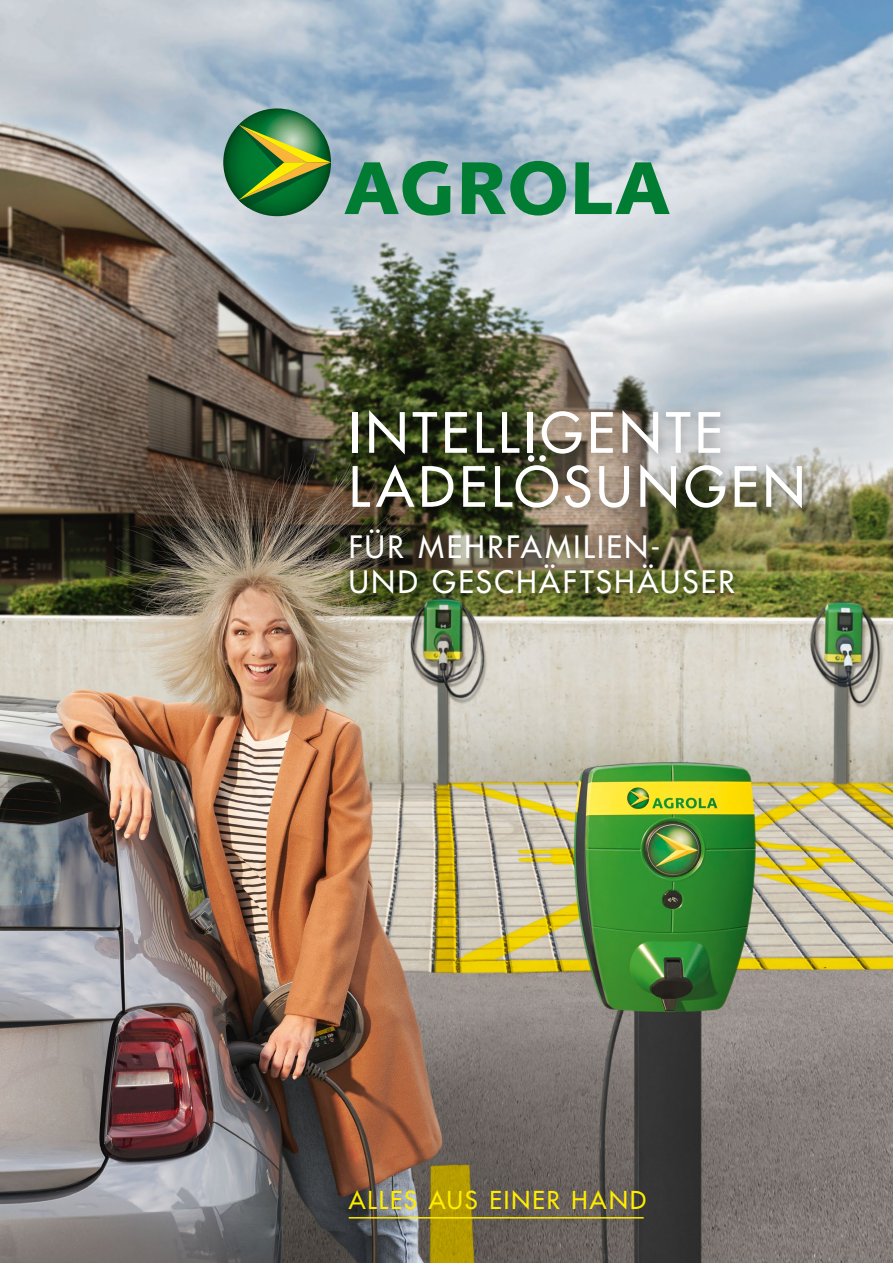
<style>
.page{position:relative;width:893px;height:1263px;background:#fff}
.page>*{position:absolute;margin:0;border:0;box-sizing:border-box;transform-origin:0 0}
.t1{font:500 54px/54px "Futura Std";letter-spacing:.08em;color:#fff}
.t2{font:500 30px/34.5px "Futura Std";letter-spacing:.085em;color:#fff}
.t3{font:500 24px "Futura Std";letter-spacing:.085em;color:#ffed00}
</style>
<div class="page">
<img style="left:0;top:0;width:893px;height:1263px">
<div style="left:342px;top:401px;width:477px;height:123px;background:#000;opacity:.45"></div>
<div style="left:336px;top:516px;width:411px;height:91px;background:#000;opacity:.6"></div>
<hr style="left:349px;top:1217px;width:295px;height:1px;background:#ffed00">
<img style="left:223px;top:108px;width:108px;height:17px">
<svg style="left:223px;top:125px;width:108px;height:91px;background:#588f4b"></svg>
<svg style="left:344px;top:161px;width:106px;height:55px;background:#589d7f"></svg>
<svg style="left:462px;top:161px;width:104px;height:55px;background:#499874"></svg>
<svg style="left:575px;top:162px;width:95px;height:52px;background:#6aab8b"></svg>
<h1 class="t1" style="left:349px;top:406px;width:458px">INTELLIGENTE<br>LADELÖSUNGEN</h1>
<p class="t2" style="left:349px;top:530px;width:388px">FÜR MEHRFAMILIEN-<br>UND GESCHÄFTSHÄUSER</p>
<p class="t3" style="left:349px;top:1185px;width:299px">ALLES AUS EINER HAND</p>
</div>
